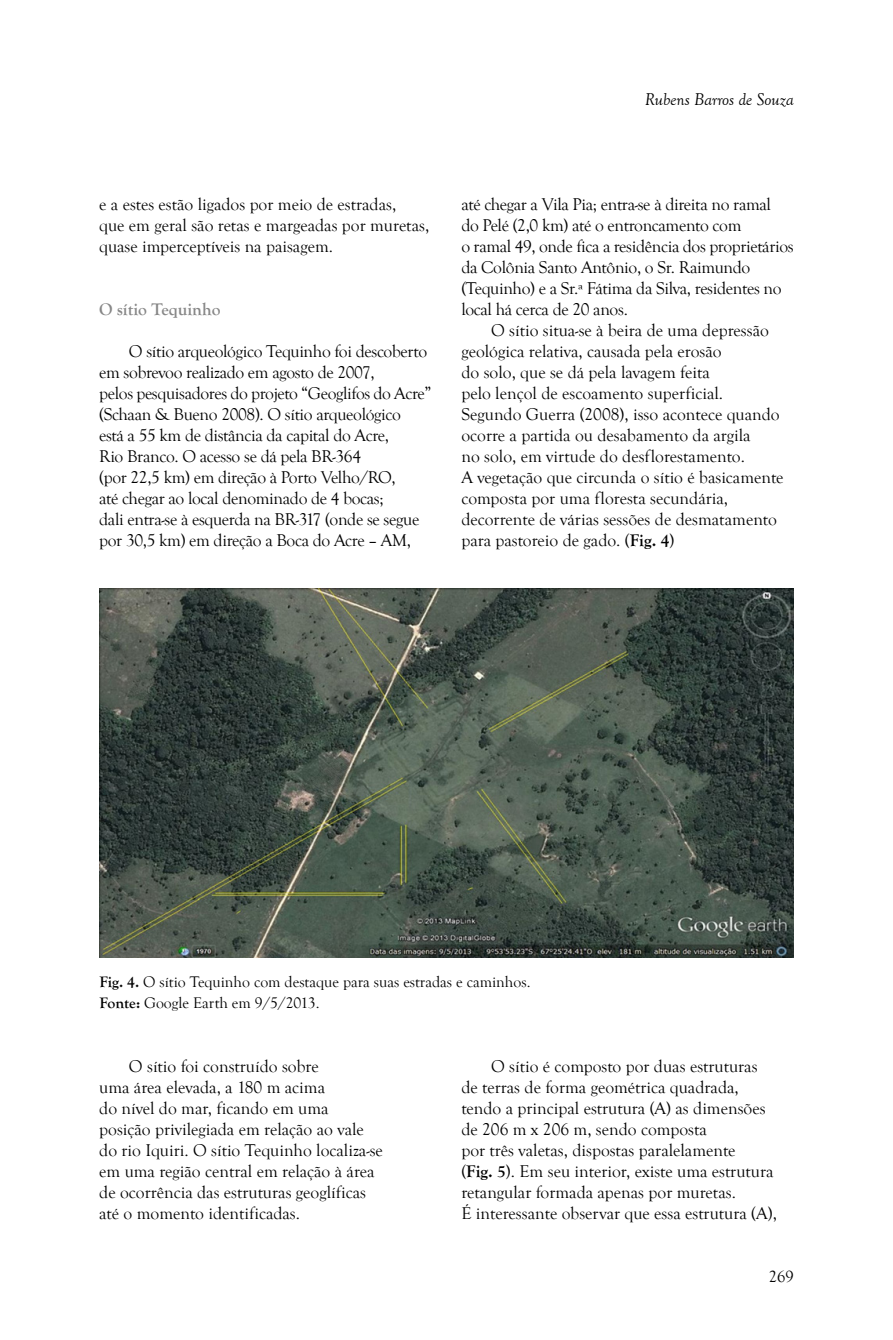
<style>
.page{position:relative;width:893px;height:1340px;background:#fff}
.page>*{position:absolute;margin:0;border:0;box-sizing:border-box;transform-origin:0 0}
.t1{font:17.5px/21px "Goudy Old Style T";color:#000}
.t2{font:17.5px/21px "Goudy Old Style T";letter-spacing:-.02em;color:#000}
.t3{font:italic 17.5px "Goudy Old Style T";color:#000}
.t4{font:700 17.5px "Goudy Old Style T";color:#878787}
.t5{font:16.62px "Goudy Old Style T";color:#000}
.t6{font:15.75px/21px "Goudy Old Style T";color:#000}
.s1{font-weight:700}
</style>
<div class="page">
<img style="left:100px;top:588px;width:693px;height:370px">
<p class="t3" style="left:645px;top:90px;width:151px">Rubens Barros de Souza</p>
<p class="t1" style="left:99px;top:194px;width:332px">e a estes estão ligados por meio de estradas,<br>que em geral são retas e margeadas por muretas, quase imperceptíveis na paisagem.</p>
<p class="t4" style="left:99px;top:299px;width:123px">O sítio Tequinho</p>
<p class="t2" style="left:99px;top:341px;width:334px;text-indent:30px">O sítio arqueológico Tequinho foi descoberto em sobrevoo realizado em agosto de 2007,<br>pelos pesquisadores do projeto “Geoglifos do Acre” (Schaan &amp; Bueno 2008). O sítio arqueológico<br>está a 55 km de distância da capital do Acre,<br>Rio Branco. O acesso se dá pela BR-364<br>(por 22,5 km) em direção à Porto Velho/RO,<br>até chegar ao local denominado de 4 bocas;<br>dali entra-se à esquerda na BR-317 (onde se segue por 30,5 km) em direção a Boca do Acre – AM,</p>
<p class="t2" style="left:461px;top:194px;width:334px">até chegar a Vila Pia; entra-se à direita no ramal<br>do Pelé (2,0 km) até o entroncamento com<br>o ramal 49, onde fica a residência dos proprietários da Colônia Santo Antônio, o Sr. Raimundo (Tequinho) e a Sr.ª Fátima da Silva, residentes no local há cerca de 20 anos.</p>
<p class="t1" style="left:461px;top:320px;width:324px;text-indent:30px">O sítio situa-se à beira de uma depressão geológica relativa, causada pela erosão<br>do solo, que se dá pela lavagem feita<br>pelo lençol de escoamento superficial.<br>Segundo Guerra (2008), isso acontece quando ocorre a partida ou desabamento da argila<br>no solo, em virtude do desflorestamento.<br>A vegetação que circunda o sítio é basicamente composta por uma floresta secundária, decorrente de várias sessões de desmatamento para pastoreio de gado. (<span class="s1">Fig. 4</span>)</p>
<p class="t6" style="left:99px;top:972px;width:433px"><span class="s1">Fig. 4.</span> O sítio Tequinho com destaque para suas estradas e caminhos.<br><span class="s1">Fonte:</span> Google Earth em 9/5/2013.</p>
<p class="t1" style="left:99px;top:1055px;width:285px;text-indent:30px">O sítio foi construído sobre<br>uma área elevada, a 180 m acima<br>do nível do mar, ficando em uma posição privilegiada em relação ao vale do rio Iquiri. O sítio Tequinho localiza-se em uma região central em relação à área de ocorrência das estruturas geoglíficas até o momento identificadas.</p>
<p class="t1" style="left:461px;top:1055px;width:317px;text-indent:30px">O sítio é composto por duas estruturas de terras de forma geométrica quadrada, tendo a principal estrutura (A) as dimensões de 206 m x 206 m, sendo composta<br>por três valetas, dispostas paralelamente<br>(<span class="s1">Fig. 5</span>). Em seu interior, existe uma estrutura retangular formada apenas por muretas.<br>É interessante observar que essa estrutura (A),</p>
<p class="t5" style="left:769px;top:1266px;width:26px">269</p>
</div>
